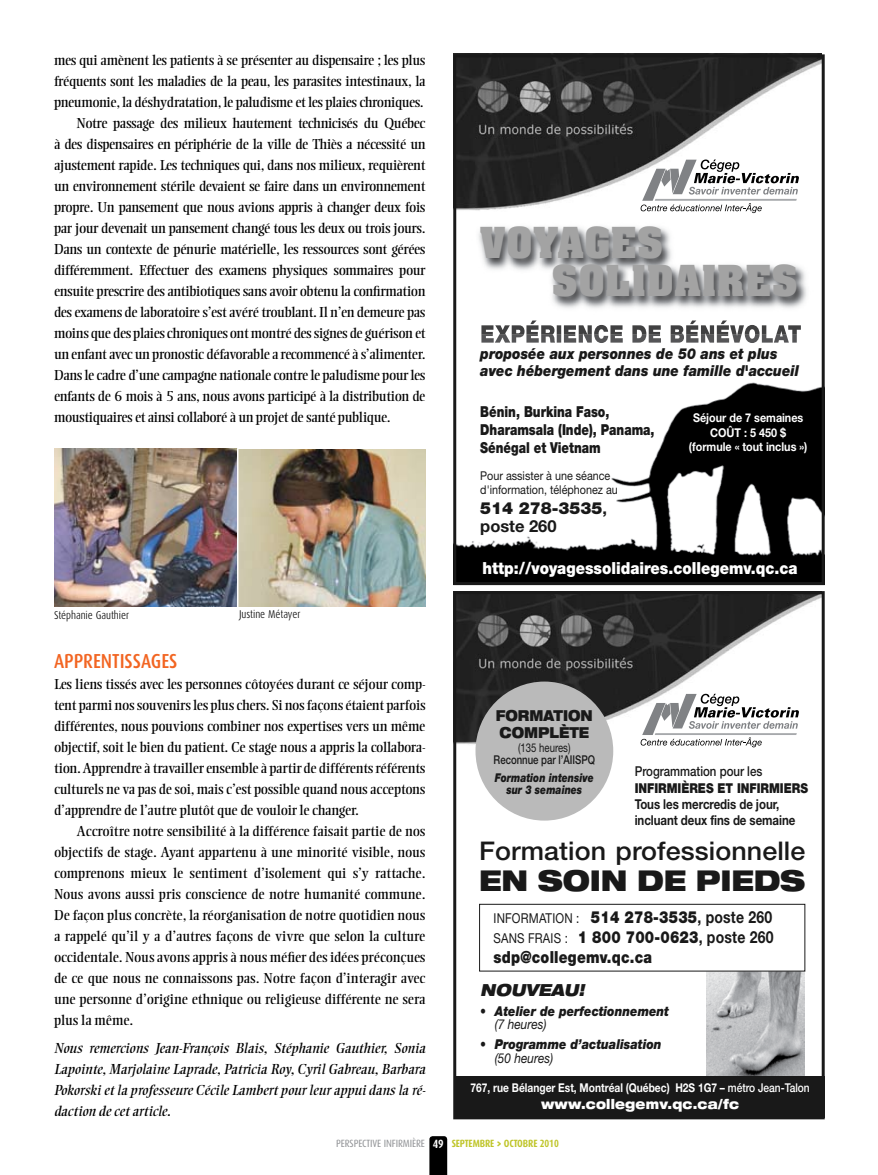
<style>
.page{position:relative;width:878px;height:1175px;background:#fff}
.page>*{position:absolute;margin:0;border:0;box-sizing:border-box;transform-origin:0 0}
.t1{font:700 36.3px/37.8px "Aachen";letter-spacing:.03em;color:#a3a3a3}
.t2{font:900 expanded 28.8px "Helvetica Neue";letter-spacing:-.005em;color:#191919;scale:.91 1}
.t3{font:500 25.8px "Helvetica Neue";letter-spacing:.005em;color:#191919;scale:1.04 1}
.t4{font:500 20.25px "Dax Condensed";color:#f26522}
.t5{font:900 16.65px/20px "Helvetica Neue";letter-spacing:.015em;color:#191919;scale:.84 1}
.t6{font:900 16.65px "Helvetica Neue";color:#fff;scale:.89 1}
.t7{font:900 16.65px/18.1px "Helvetica Neue";letter-spacing:.015em;color:#191919}
.t8{font:italic 900 expanded 16.65px "Helvetica Neue";letter-spacing:.005em;color:#191919;scale:.89 1}
.t9{font:italic 900 15.15px/16.6px "Helvetica Neue";color:#191919;scale:.89 1}
.t10{font:900 15.15px/18.1px "Helvetica Neue";color:#191919;scale:.79 1}
.t11{font:900 expanded 15.15px/16.6px "Helvetica Neue";color:#191919;scale:.79 1}
.t12{font:14.25px/21px "Ellington";letter-spacing:-.02em;color:#000;text-align:justify}
.t13{font:italic 14.25px/21px "Ellington";color:#000;text-align:justify}
.t14{font:italic 900 13.65px "Helvetica Neue";color:#191919;scale:.87 1}
.t15{font:700 13.65px/16.4px "Helvetica Neue";letter-spacing:-.005em;color:#191919;scale:.84 1}
.t16{font:13.65px "Helvetica Neue";letter-spacing:.015em;color:#191919;scale:.84 1}
.t17{font:900 13.65px "Helvetica Neue";color:#191919;scale:.84 1}
.t18{font:900 expanded 13.65px "Helvetica Neue";letter-spacing:.015em;color:#fff;scale:.84 1}
.t19{font:500 13.65px "Helvetica Neue";color:#191919;scale:.84 1}
.t20{font:italic 13.65px "Helvetica Neue";color:#191919;scale:.87 1}
.t21{font:700 12.15px "Helvetica Neue";color:#fff;scale:.84 1}
.t22{font:12.15px/13.6px "Helvetica Neue";color:#191919;scale:.89 1}
.t23{font:700 12.15px/14.5px "Helvetica Neue";color:#fff;text-align:center;scale:.89 1}
.t24{font:italic 900 12.15px/12.1px "Helvetica Neue";color:#191919;text-align:center;scale:.79 1}
.t25{font:500 12.15px "Helvetica Neue";color:#191919;scale:.79 1}
.t26{font:12.15px "Helvetica Neue";color:#191919;scale:.79 1}
.t27{font:300 11.25px "Dax Condensed";letter-spacing:-.005em;color:#000}
.t28{font:10.5px "Dax Condensed";letter-spacing:-.01em;color:#939598}
.s1{font-weight:700}
.s2{font-weight:900;font-size:16.65px}
.s3{font-weight:700;font-size:16.65px}
.s4{font-weight:400;font-size:13.65px}
.s5{font-weight:500}
.s6{font-weight:700;font-size:12px;color:#fff}
.s7{font-weight:700;color:#bfc529}
.s8{font-family:"Unit";font-weight:700;color:#bfc529}
</style>
<div class="page">
<svg style="left:429px;top:1136px;width:18px;height:38px"></svg>
<img style="left:54px;top:448px;width:371px;height:158px">
<hr style="left:237px;top:448px;width:1px;height:163px;background:#fff">
<img style="left:457px;top:595px;width:363px;height:150px">
<div style="left:453px;top:591px;width:371px;height:528px;border:3px solid #191919"></div>
<img style="left:453px;top:53px;width:369px;height:158px">
<img style="left:457px;top:382px;width:363px;height:199px">
<div style="left:453px;top:54px;width:371px;height:531px;border:3px solid #191919"></div>
<img style="left:478px;top:226px;width:329px;height:117px">
<img style="left:481px;top:335px;width:315px;height:8px">
<img style="left:481px;top:320px;width:319px;height:15px">
<svg style="left:640px;top:159px;width:159px;height:54px"></svg>
<img style="left:706px;top:971px;width:98px;height:104px">
<div style="left:455px;top:1075px;width:369px;height:42px;background:#191919"></div>
<div style="left:475px;top:681px;width:138px;height:139px;background:#bababa;border-radius:50%"></div>
<div style="left:479px;top:904px;width:326px;height:67px;border:1px solid #191919"></div>
<svg style="left:640px;top:694px;width:159px;height:53px"></svg>
<p class="t12" style="left:54px;top:50px;width:373px">mes qui amènent les patients à se présenter au dispensaire ; les plus</p>
<p class="t12" style="left:54px;top:71px;width:373px">fréquents sont les maladies de la peau, les parasites intestinaux, la</p>
<p class="t12" style="left:54px;top:92px;width:371px">pneumonie, la déshydratation, le paludisme et les plaies chroniques.</p>
<p class="t12" style="left:77px;top:113px;width:350px">Notre passage des milieux hautement technicisés du Québec</p>
<p class="t12" style="left:54px;top:134px;width:373px">à des dispensaires en périphérie de la ville de Thiès a nécessité un</p>
<p class="t12" style="left:54px;top:155px;width:373px">ajustement rapide. Les techniques qui, dans nos milieux, requièrent</p>
<p class="t12" style="left:54px;top:176px;width:373px">un environnement stérile devaient se faire dans un environnement</p>
<p class="t12" style="left:54px;top:197px;width:373px">propre. Un pansement que nous avions appris à changer deux fois</p>
<p class="t12" style="left:54px;top:218px;width:373px">par jour devenait un pansement changé tous les deux ou trois jours.</p>
<p class="t12" style="left:54px;top:239px;width:373px">Dans un contexte de pénurie matérielle, les ressources sont gérées</p>
<p class="t12" style="left:54px;top:260px;width:373px">différemment. Effectuer des examens physiques sommaires pour</p>
<p class="t12" style="left:54px;top:281px;width:373px">ensuite prescrire des antibiotiques sans avoir obtenu la confirmation</p>
<p class="t12" style="left:54px;top:302px;width:373px">des examens de laboratoire s’est avéré troublant. Il n’en demeure pas</p>
<p class="t12" style="left:54px;top:323px;width:373px">moins que des plaies chroniques ont montré des signes de guérison et</p>
<p class="t12" style="left:54px;top:344px;width:373px">un enfant avec un pronostic défavorable a recommencé à s’alimenter.</p>
<p class="t12" style="left:54px;top:365px;width:373px">Dans le cadre d’une campagne nationale contre le paludisme pour les</p>
<p class="t12" style="left:54px;top:386px;width:373px">enfants de 6 mois à 5 ans, nous avons participé à la distribution de</p>
<p class="t12" style="left:54px;top:407px;width:338px">moustiquaires et ainsi collaboré à un projet de santé publique.</p>
<p class="t27" style="left:54px;top:608px;width:76px">Stéphanie Gauthier</p>
<p class="t27" style="left:239px;top:608px;width:63px">Justine Métayer</p>
<h3 class="t4" style="left:54px;top:650px;width:11px">APPR</h3>
<h3 class="t4" style="left:93px;top:650px;width:84px">ENTISSAGES</h3>
<p class="t12" style="left:54px;top:674px;width:373px">Les liens tissés avec les personnes côtoyées durant ce séjour comp&shy;tent parmi nos souvenirs les plus chers. Si nos façons étaient parfois différentes, nous pouvions combiner nos expertises vers un même objectif, soit le bien du patient. Ce stage nous a appris la collabora&shy;tion. Apprendre à travailler ensemble à partir de différents référents culturels ne va pas de soi, mais c’est possible quand nous acceptons d’apprendre de l’autre plutôt que de vouloir le changer.</p>
<p class="t12" style="left:54px;top:821px;width:373px;text-indent:23px">Accroître notre sensibilité à la différence faisait partie de nos objectifs de stage. Ayant appartenu à une minorité visible, nous comprenons mieux le sentiment d’isolement qui s’y rattache.<br>Nous avons aussi pris conscience de notre humanité commune.<br>De façon plus concrète, la réorganisation de notre quotidien nous a rappelé qu’il y a d’autres façons de vivre que selon la culture occidentale. Nous avons appris à nous méfier des idées préconçues de ce que nous ne connaissons pas. Notre façon d’interagir avec une personne d’origine ethnique ou religieuse différente ne sera plus la même.</p>
<p class="t13" style="left:54px;top:1037px;width:373px">Nous remercions Jean-François Blais, Stéphanie Gauthier, Sonia Lapointe, Marjolaine Laprade, Patricia Roy, Cyril Gabreau, Barbara Pokorski et la professeure Cécile Lambert pour leur appui dans la ré&shy;daction de cet article.</p>
<h1 class="t1" style="left:552px;top:223px;width:247px;text-indent:-72px">VOYAGES<br>SOLIDAIRES</h1>
<p class="t9" style="left:480px;top:345px;width:359px">proposée aux personnes de 50 ans et plus avec hébergement dans une famille d'accueil</p>
<p class="t10" style="left:480px;top:402px;width:222px">Bénin, Burkina Faso,<br>Dharamsala (Inde), Panama,<br>Sénégal et Vietnam</p>
<p class="t22" style="left:480px;top:469px;width:156px">Pour assister à une séance d'information, téléphonez au</p>
<p class="t7" style="left:480px;top:499px;width:128px">514 278-3535<span class="s1">, poste 260</span></p>
<p class="t23" style="left:689px;top:410px;width:135px">Séjour de 7 semaines<br>COÛT : 5 450 $ (formule « tout inclus »)</p>
<p class="t6" style="left:482px;top:558px;width:355px">http://voyagessolidaires.collegemv.qc.ca</p>
<p class="t11" style="left:496px;top:707px;width:124px">FORMATION<br>COMPLÈTE</p>
<p class="t26" style="left:518px;top:740px;width:68px">(135 heures)</p>
<p class="t25" style="left:493px;top:752px;width:130px">Reconnue par l’AIISPQ</p>
<p class="t24" style="left:494px;top:771px;width:127px">Formation intensive sur 3 semaines</p>
<p class="t19" style="left:634px;top:763px;width:153px">Programmation pour les</p>
<p class="t17" style="left:634px;top:779px;width:208px">INFIRMIÈRES ET INFIRMIERS</p>
<p class="t15" style="left:634px;top:795px;width:193px">Tous les mercredis de jour, incluant deux fins de semaine</p>
<h3 class="t3" style="left:479px;top:835px;width:315px">Formation professionnelle</h3>
<h2 class="t2" style="left:479px;top:861px;width:360px">EN SOIN DE PIEDS</h2>
<p class="t16" style="left:493px;top:909px;width:333px">INFORMATION : <span class="s2">514 278-3535</span><span class="s3">, poste 260</span></p>
<p class="t5" style="left:493px;top:926px;width:335px"><span class="s4">SANS FRAIS :</span> 1 800 700-0623<span class="s1">, poste 260 </span>sdp@collegemv.qc.ca</p>
<p class="t8" style="left:480px;top:979px;width:119px">NOUVEAU!</p>
<p class="t14" style="left:480px;top:1002px;width:218px">• Atelier de perfectionnement</p>
<p class="t20" style="left:495px;top:1016px;width:61px">(7 heures)</p>
<p class="t14" style="left:480px;top:1035px;width:210px">• Programme d’actualisation</p>
<p class="t20" style="left:495px;top:1049px;width:69px">(50 heures)</p>
<p class="t21" style="left:470px;top:1080px;width:405px">767, rue Bélanger Est, Montréal (Québec) H2S 1G7 – <span class="s5">métro Jean-Talon</span></p>
<p class="t18" style="left:541px;top:1095px;width:237px">www.collegemv.qc.ca/fc</p>
<p class="t28" style="left:336px;top:1138px;width:224px">PERSPECTIVE INFIRMIÈRE <span class="s6">49</span> <span class="s7">SEPTEMBRE</span> <span class="s8">&gt;</span> <span class="s7">OCTOBRE 2010</span></p>
</div>
